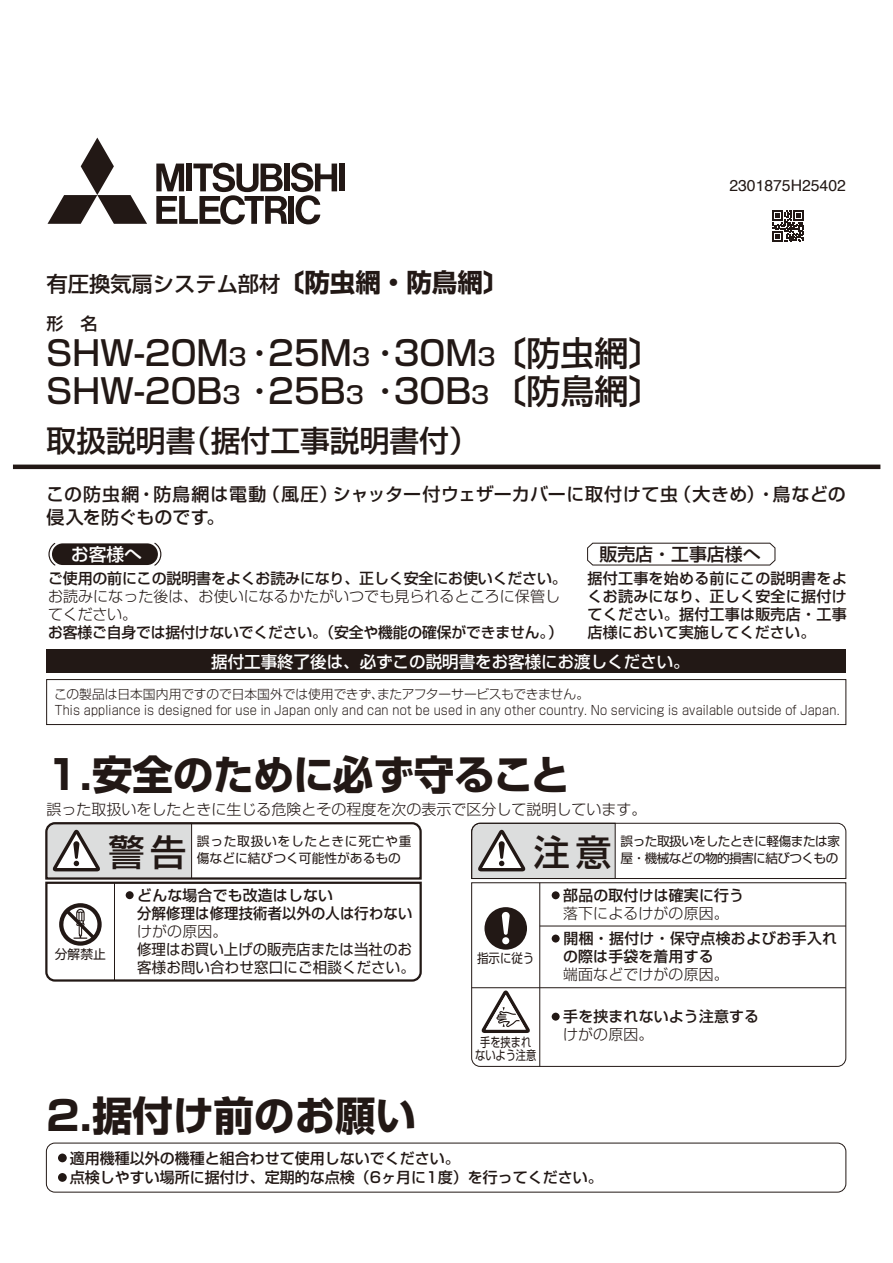
<style>
.page{position:relative;width:893px;height:1263px;background:#fff}
.page>*{position:absolute;margin:0;border:0;box-sizing:border-box;transform-origin:0 0}
.t1{font:700 40.5px "Shin Go Pr 6";color:#221815}
.t2{font:500 36.15px "Shin Go Pr 6";color:#221815}
.t3{font:500 34.05px/38.2px "Shin Go Pr 6";color:#221815}
.t4{font:500 29.7px "Shin Go Pr 6";color:#221815}
.t5{font:500 21.3px "Shin Go Pr 6";color:#221815}
.t6{font:500 18px/22.5px "Shin Go Pr 6";letter-spacing:.025em;color:#221815}
.t7{font:500 17.85px "Shin Go Pro";color:#221815}
.t8{font:500 17.7px "Shin Go Pro";color:#fff}
.t9{font:500 16.95px "Shin Go Pr 6";color:#221815}
.t10{font:500 16.5px "Shin Go Pro";color:#fff}
.t11{font:15.75px "Helvetica";color:#221815}
.t12{font:500 15px/18px "Shin Go Pro";letter-spacing:-.01em;color:#221815;text-align:justify}
.t13{font:500 15px "Shin Go Pr 6";color:#221815}
.t14{font:300 15px/18px "Shin Go Pro";letter-spacing:.005em;color:#221815}
.t15{font:300 15px "Shin Go Pr 6";color:#221815}
.t16{font:500 14.85px/18px "Shin Go Pr 6";letter-spacing:.015em;color:#221815}
.t17{font:14.85px/18px "Shin Go Pr 6";color:#221815}
.t18{font:300 14.85px "Shin Go Pr 6";letter-spacing:.015em;color:#221815}
.t19{font:300 12.75px/16.5px "Shin Go Pro";letter-spacing:.015em;color:#221815}
.t20{font:12.75px/17px "Shin Go Pr 6";letter-spacing:-.035em;color:#221815}
.t21{font:12.75px/17px "Shin Go Pr 6";letter-spacing:.025em;color:#221815}
.t22{font:12.75px/13.8px "Shin Go Pr 6";color:#221815;text-align:center;scale:.8 1}
.t23{font:12.75px "Shin Go Pr 6";color:#221815;scale:.9 1}
.t24{font:12.75px "Shin Go Pr 6";color:#221815}
.s1{font-weight:700;font-size:25.5px}
.s2{font-size:23.85px}
</style>
<div class="page">
<hr style="left:13px;top:465px;width:867px;height:4px;background:#221815">
<svg style="left:48px;top:138px;width:99px;height:86px"></svg>
<div style="left:339px;top:164px;width:6px;height:27px;background:#221815"></div>
<svg style="left:156px;top:163px;width:181px;height:61px"></svg>
<div style="left:47px;top:649px;width:799px;height:24px;background:#221815"></div>
<div style="left:46px;top:679px;width:800px;height:46px;border:1px solid #221815"></div>
<div style="left:52px;top:543px;width:106px;height:22px;background:#221815;border-radius:11px"></div>
<svg style="left:48px;top:542px;width:8px;height:24px"></svg>
<svg style="left:153px;top:542px;width:9px;height:24px"></svg>
<svg style="left:587px;top:542px;width:189px;height:24px"></svg>
<svg style="left:45px;top:822px;width:377px;height:160px"></svg>
<svg style="left:471px;top:822px;width:376px;height:57px"></svg>
<svg style="left:471px;top:882px;width:376px;height:185px"></svg>
<div style="left:546px;top:929px;width:19px;height:19px;border:5px solid #fff;border-radius:50%"></div>
<hr style="left:540px;top:926px;width:306px;height:1px;background:#221815">
<div style="left:546px;top:1007px;width:19px;height:19px;border:5px solid #fff;border-radius:50%"></div>
<hr style="left:472px;top:987px;width:374px;height:1px;background:#221815">
<svg style="left:484px;top:907px;width:43px;height:43px"></svg>
<svg style="left:481px;top:990px;width:50px;height:43px"></svg>
<div style="left:53px;top:1149px;width:18px;height:18px;border:4px solid #fff;border-radius:50%"></div>
<div style="left:53px;top:1168px;width:18px;height:18px;border:4px solid #fff;border-radius:50%"></div>
<svg style="left:772px;top:211px;width:32px;height:31px"></svg>
<div style="left:46px;top:1143px;width:800px;height:49px;border:1px solid #221815;border-radius:9px"></div>
<h3 class="t5" style="left:47px;top:267px;width:463px">有圧換気扇システム部材<span class="s1">〔防虫網・防鳥網〕</span></h3>
<h3 class="t9" style="left:47px;top:309px;width:53px">形　名</h3>
<h3 class="t3" style="left:47px;top:332px;width:617px">SHW-20M<span class="s2">3</span> ･25M<span class="s2">3</span> ･30M<span class="s2">3</span> 〔防虫網〕<br>SHW-20B<span class="s2">3</span> ･25B<span class="s2">3</span> ･30B<span class="s2">3</span> 〔防鳥網〕</h3>
<p class="t11" style="left:729px;top:174px;width:118px">2301875H25402</p>
<h3 class="t4" style="left:47px;top:417px;width:434px">取扱説明書（据付工事説明書付）</h3>
<h3 class="t6" style="left:47px;top:482px;width:801px">この防虫網・防鳥網は電動（風圧）シャッター付ウェザーカバーに取付けて虫（大きめ）・鳥などの侵入を防ぐものです。</h3>
<h3 class="t8" style="left:71px;top:539px;width:72px">お客様へ</h3>
<p class="t12" style="left:48px;top:568px;width:520px">ご使用の前にこの説明書をよくお読みになり、正しく安全にお使いください。</p>
<p class="t14" style="left:48px;top:586px;width:513px">お読みになった後は、お使いになるかたがいつでも見られるところに保管してください。</p>
<p class="t12" style="left:48px;top:622px;width:516px">お客様ご自身では据付けないでください。（安全や機能の確保ができません。）</p>
<h3 class="t7" style="left:599px;top:539px;width:163px">販売店・工事店様へ</h3>
<p class="t12" style="left:588px;top:568px;width:261px">据付工事を始める前にこの説明書をよくお読みになり、正しく安全に据付けてください。据付工事は販売店・工事店様において実施してください。</p>
<p class="t10" style="left:211px;top:648px;width:480px">据付工事終了後は、必ずこの説明書をお客様にお渡しください。</p>
<p class="t19" style="left:54px;top:684px;width:787px">この製品は日本国内用ですので日本国外では使用できず、またアフターサービスもできません。<br>This appliance is designed for use in Japan only and can not be used in any other country. No servicing is available outside of Japan.</p>
<h1 class="t1" style="left:46px;top:743px;width:525px">1.安全のために必ず守ること</h1>
<p class="t15" style="left:46px;top:797px;width:602px">誤った取扱いをしたときに生じる危険とその程度を次の表示で区分して説明しています。</p>
<h2 class="t2" style="left:109px;top:823px;width:79px">警告</h2>
<p class="t21" style="left:197px;top:831px;width:216px">誤った取扱いをしたときに死亡や重傷などに結びつく可能性があるもの</p>
<h2 class="t2" style="left:534px;top:823px;width:79px">注意</h2>
<p class="t20" style="left:621px;top:832px;width:221px">誤った取扱いをしたときに軽傷または家屋・機械などの物的損害に結びつくもの</p>
<p class="t16" style="left:548px;top:885px;width:197px">●部品の取付けは確実に行う</p>
<p class="t18" style="left:563px;top:901px;width:167px">落下によるけがの原因。</p>
<p class="t16" style="left:563px;top:929px;width:276px;text-indent:-15px">●開梱・据付け・保守点検およびお手入れの際は手袋を着用する</p>
<p class="t18" style="left:563px;top:962px;width:167px">端面などでけがの原因。</p>
<p class="t16" style="left:548px;top:1007px;width:212px">●手を挟まれないよう注意する</p>
<p class="t18" style="left:563px;top:1022px;width:92px">けがの原因。</p>
<p class="t16" style="left:137px;top:885px;width:277px;text-indent:-15px">●どんな場合でも改造はしない<br>分解修理は修理技術者以外の人は行わない</p>
<p class="t18" style="left:137px;top:919px;width:92px">けがの原因。</p>
<p class="t17" style="left:137px;top:939px;width:279px">修理はお買い上げの販売店または当社のお客様お問い合わせ窓口にご相談ください。</p>
<p class="t24" style="left:55px;top:944px;width:53px">分解禁止</p>
<p class="t23" style="left:477px;top:948px;width:65px">指示に従う</p>
<p class="t22" style="left:475px;top:1034px;width:78px">手を挟まれないよう注意</p>
<h1 class="t1" style="left:46px;top:1084px;width:371px">2.据付け前のお願い</h1>
<p class="t13" style="left:55px;top:1145px;width:407px">●適用機種以外の機種と組合わせて使用しないでください。</p>
<p class="t13" style="left:55px;top:1165px;width:549px">●点検しやすい場所に据付け、定期的な点検（6ヶ月に1度）を行ってください。</p>
</div>
